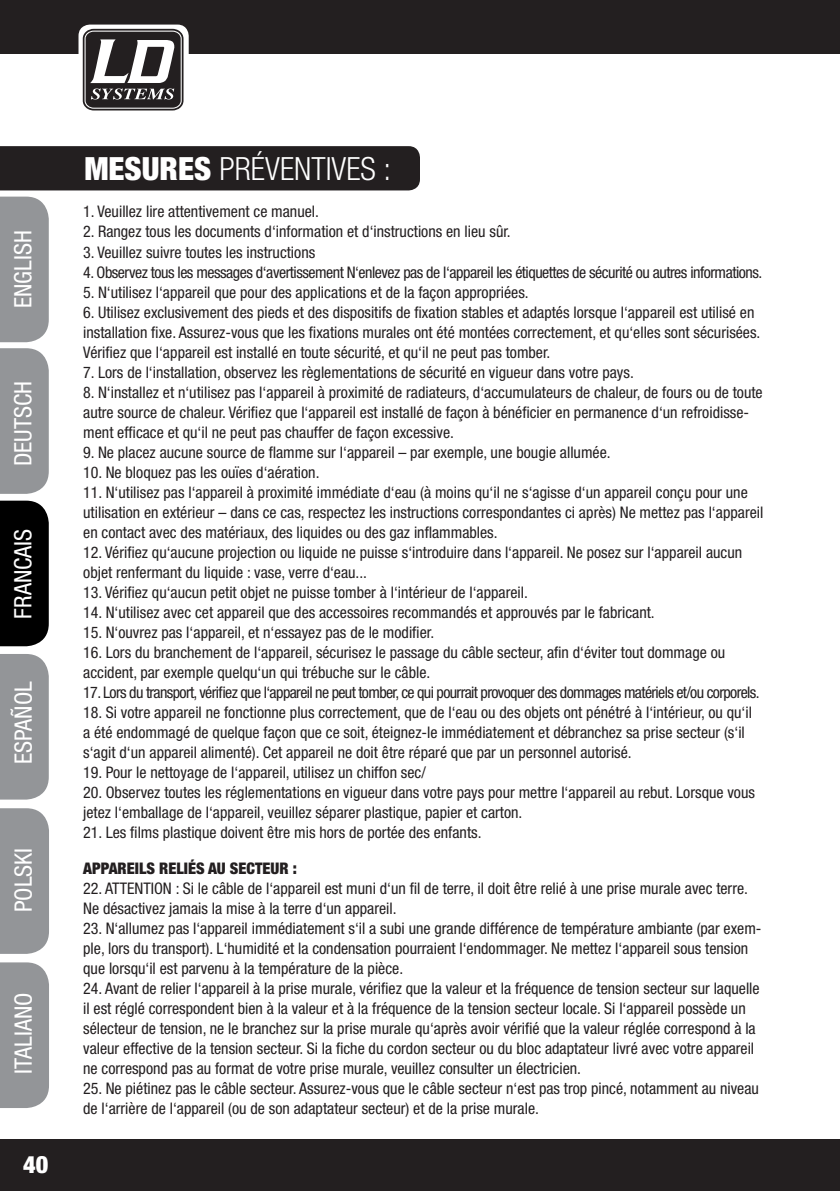
<style>
.page{position:relative;width:840px;height:1191px;background:#fff}
.page>*{position:absolute;margin:0;border:0;box-sizing:border-box;transform-origin:0 0}
.t1{font:300 condensed 32px "Helvetica Neue LT Pro";color:#fff}
.t2{font:condensed 24px "Helvetica Neue LT Std";color:#fff}
.t3{font:900 condensed 24px "Helvetica Neue LT Std";color:#fff}
.t4{font:condensed 16px/20px "Helvetica Neue LT Std";color:#231f20}
.t5{font:condensed 16px "Helvetica Neue LT Std";letter-spacing:-.04em;color:#231f20}
.t6{font:condensed 16px "Helvetica Neue LT Std";letter-spacing:-.03em;color:#231f20}
.t7{font:900 condensed 16px "Helvetica Neue LT Std";color:#231f20}
.s1{font-weight:900}
</style>
<div class="page">
<div style="left:0;top:1138px;width:839px;height:53px;background:#231f20"></div>
<div style="left:0;top:0;width:839px;height:54px;background:#231f20"></div>
<svg style="left:78px;top:25px;width:111px;height:91px"></svg>
<svg style="left:83px;top:29px;width:100px;height:81px"></svg>
<div style="left:0;top:348px;width:49px;height:146px;background:#939598"></div>
<div style="left:0;top:197px;width:49px;height:145px;background:#939598"></div>
<div style="left:0;top:654px;width:49px;height:145px;background:#939598"></div>
<div style="left:0;top:500px;width:49px;height:146px;background:#000"></div>
<div style="left:0;top:808px;width:49px;height:146px;background:#939598"></div>
<div style="left:0;top:962px;width:49px;height:146px;background:#939598"></div>
<div style="left:0;top:146px;width:420px;height:44px;background:#231f20"></div>
<h2 class="t2" style="left:9px;top:308px;width:79px;rotate:-90deg">ENGLISH</h2>
<h2 class="t2" style="left:9px;top:466px;width:87px;rotate:-90deg">DEUTSCH</h2>
<h2 class="t2" style="left:9px;top:618px;width:91px;rotate:-90deg">FRANCAIS</h2>
<h2 class="t2" style="left:9px;top:764px;width:83px;rotate:-90deg">español</h2>
<h2 class="t2" style="left:9px;top:905px;width:91px;rotate:-90deg">FRANCAIS</h2>
<h2 class="t2" style="left:9px;top:912px;width:66px;rotate:-90deg">POLSKI</h2>
<h2 class="t2" style="left:9px;top:1078px;width:91px;rotate:-90deg">FRANCAIS</h2>
<h2 class="t2" style="left:9px;top:1073px;width:80px;rotate:-90deg">ITALIANO</h2>
<h2 class="t3" style="left:23px;top:1149px;width:26px">40</h2>
<h1 class="t1" style="left:84px;top:150px;width:308px"><span class="s1">MESURES</span> PRÉVENTIVES :</h1>
<p class="t4" style="left:83px;top:202px;width:237px">1. Veuillez lire attentivement ce manuel.</p>
<p class="t4" style="left:83px;top:222px;width:429px">2. Rangez tous les documents d‘information et d‘instructions en lieu sûr.</p>
<p class="t4" style="left:83px;top:242px;width:233px">3. Veuillez suivre toutes les instructions</p>
<p class="t6" style="left:83px;top:262px;width:680px">4. Observez tous les messages d‘avertissement N‘enlevez pas de l‘appareil les étiquettes de sécurité ou autres informations.</p>
<p class="t4" style="left:83px;top:282px;width:447px">5. N‘utilisez l‘appareil que pour des applications et de la façon appropriées.</p>
<p class="t4" style="left:83px;top:302px;width:678px">6. Utilisez exclusivement des pieds et des dispositifs de fixation stables et adaptés lorsque l‘appareil est utilisé en installation fixe. Assurez-vous que les fixations murales ont été montées correctement, et qu‘elles sont sécurisées.<br>Vérifiez que l‘appareil est installé en toute sécurité, et qu‘il ne peut pas tomber.</p>
<p class="t4" style="left:83px;top:362px;width:551px">7. Lors de l‘installation, observez les règlementations de sécurité en vigueur dans votre pays.</p>
<p class="t4" style="left:83px;top:382px;width:680px">8. N‘installez et n‘utilisez pas l‘appareil à proximité de radiateurs, d‘accumulateurs de chaleur, de fours ou de toute autre source de chaleur. Vérifiez que l‘appareil est installé de façon à bénéficier en permanence d‘un refroidisse&shy;ment efficace et qu‘il ne peut pas chauffer de façon excessive.</p>
<p class="t4" style="left:83px;top:442px;width:528px">9. Ne placez aucune source de flamme sur l‘appareil – par exemple, une bougie allumée.</p>
<p class="t4" style="left:83px;top:462px;width:238px">10. Ne bloquez pas les ouïes d‘aération.</p>
<p class="t4" style="left:83px;top:482px;width:681px">11. N‘utilisez pas l‘appareil à proximité immédiate d‘eau (à moins qu‘il ne s‘agisse d‘un appareil conçu pour une utilisation en extérieur – dans ce cas, respectez les instructions correspondantes ci après) Ne mettez pas l‘appareil en contact avec des matériaux, des liquides ou des gaz inflammables.</p>
<p class="t4" style="left:83px;top:542px;width:660px">12. Vérifiez qu‘aucune projection ou liquide ne puisse s‘introduire dans l‘appareil. Ne posez sur l‘appareil aucun objet renfermant du liquide : vase, verre d‘eau...</p>
<p class="t4" style="left:83px;top:582px;width:446px">13. Vérifiez qu‘aucun petit objet ne puisse tomber à l‘intérieur de l‘appareil.</p>
<p class="t4" style="left:83px;top:602px;width:572px">14. N‘utilisez avec cet appareil que des accessoires recommandés et approuvés par le fabricant.</p>
<p class="t4" style="left:83px;top:622px;width:352px">15. N‘ouvrez pas l‘appareil, et n‘essayez pas de le modifier.</p>
<p class="t4" style="left:83px;top:642px;width:643px">16. Lors du branchement de l‘appareil, sécurisez le passage du câble secteur, afin d‘éviter tout dommage ou accident, par exemple quelqu‘un qui trébuche sur le câble.</p>
<p class="t5" style="left:83px;top:682px;width:677px">17. Lors du transport, vérifiez que l‘appareil ne peut tomber, ce qui pourrait provoquer des dommages matériels et/ou corporels.</p>
<p class="t4" style="left:83px;top:702px;width:670px">18. Si votre appareil ne fonctionne plus correctement, que de l‘eau ou des objets ont pénétré à l‘intérieur, ou qu‘il a été endommagé de quelque façon que ce soit, éteignez-le immédiatement et débranchez sa prise secteur (s‘il s‘agit d‘un appareil alimenté). Cet appareil ne doit être réparé que par un personnel autorisé.</p>
<p class="t4" style="left:83px;top:762px;width:344px">19. Pour le nettoyage de l‘appareil, utilisez un chiffon sec/</p>
<p class="t4" style="left:83px;top:782px;width:673px">20. Observez toutes les réglementations en vigueur dans votre pays pour mettre l‘appareil au rebut. Lorsque vous jetez l‘emballage de l‘appareil, veuillez séparer plastique, papier et carton.</p>
<p class="t4" style="left:83px;top:822px;width:399px">21. Les films plastique doivent être mis hors de portée des enfants.</p>
<p class="t7" style="left:83px;top:858px;width:215px">APPAREILS RELIÉS AU SECTEUR :</p>
<p class="t4" style="left:83px;top:878px;width:666px">22. ATTENTION : Si le câble de l‘appareil est muni d‘un fil de terre, il doit être relié à une prise murale avec terre.<br>Ne désactivez jamais la mise à la terre d‘un appareil.</p>
<p class="t4" style="left:83px;top:918px;width:679px">23. N‘allumez pas l‘appareil immédiatement s‘il a subi une grande différence de température ambiante (par exem&shy;ple, lors du transport). L‘humidité et la condensation pourraient l‘endommager. Ne mettez l‘appareil sous tension que lorsqu‘il est parvenu à la température de la pièce.</p>
<p class="t4" style="left:83px;top:978px;width:677px">24. Avant de relier l‘appareil à la prise murale, vérifiez que la valeur et la fréquence de tension secteur sur laquelle il est réglé correspondent bien à la valeur et à la fréquence de la tension secteur locale. Si l‘appareil possède un sélecteur de tension, ne le branchez sur la prise murale qu‘après avoir vérifié que la valeur réglée correspond à la valeur effective de la tension secteur. Si la fiche du cordon secteur ou du bloc adaptateur livré avec votre appareil ne correspond pas au format de votre prise murale, veuillez consulter un électricien.</p>
<p class="t4" style="left:83px;top:1078px;width:676px">25. Ne piétinez pas le câble secteur. Assurez-vous que le câble secteur n‘est pas trop pincé, notamment au niveau de l‘arrière de l‘appareil (ou de son adaptateur secteur) et de la prise murale.</p>
</div>
